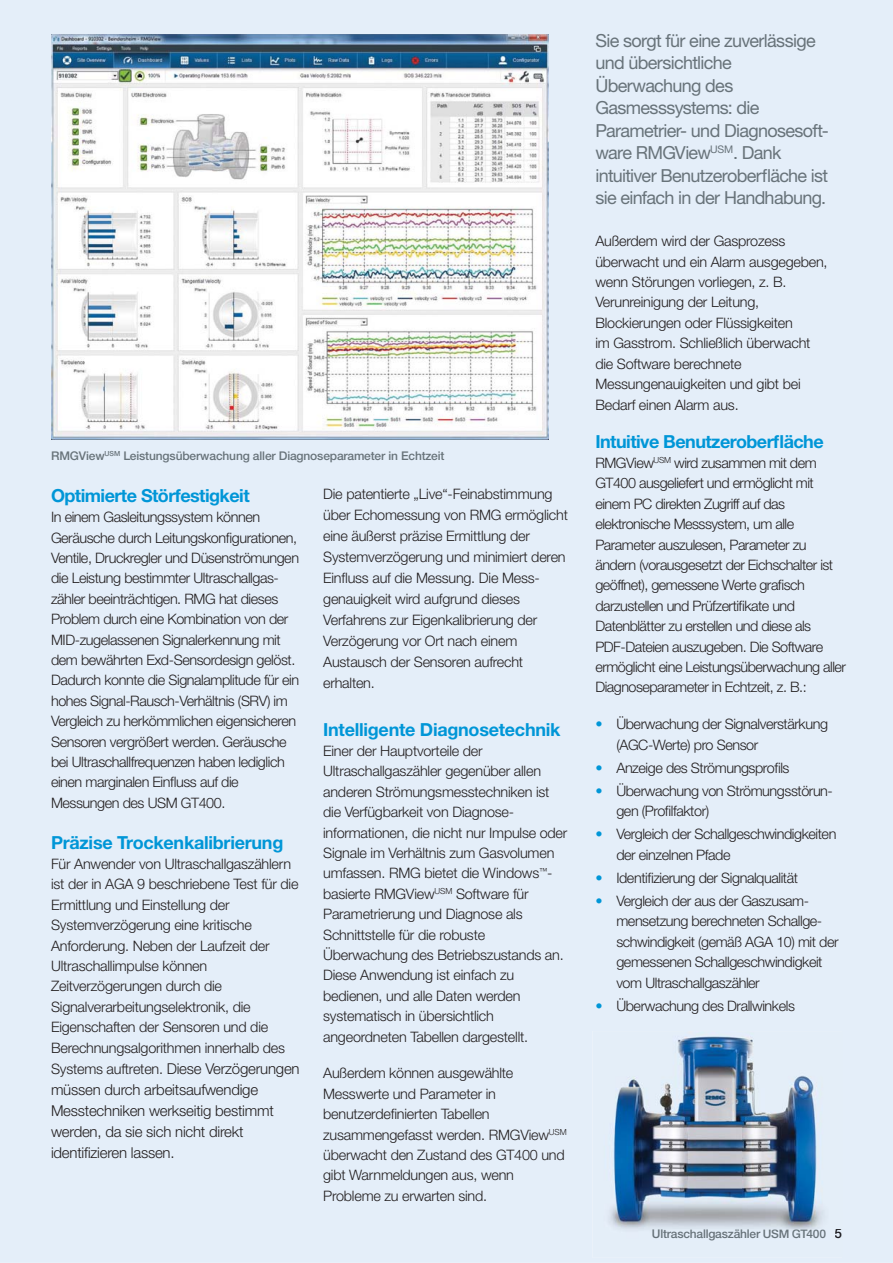
<style>
.page{position:relative;width:893px;height:1263px;background:#e4eef9}
.page>*{position:absolute;margin:0;border:0;box-sizing:border-box;transform-origin:0 0}
.t1{font:18px/22.5px "Helvetica Neue LTW1 G";letter-spacing:-.035em;color:#68737a}
.t2{font:700 18px "Helvetica Neue LT Std";letter-spacing:-.025em;color:#0096d7}
.t3{font:300 15px/21px "Helvetica Neue LT Std";letter-spacing:-.015em;color:#231f20}
.t4{font:300 14.4px/20.4px "Helvetica Neue LT Std";letter-spacing:-.015em;color:#231f20}
.t5{font:300 14.4px/20.4px "Helvetica Neue LT Std";letter-spacing:-.035em;color:#231f20}
.t6{font:500 12px "Helvetica Neue LTW1 G";letter-spacing:-.01em;color:#68737a}
.s1{font-size:14.4px}
.s2{color:#0096d7}
.s3{color:#667178}
.s4{color:#677178}
.s5{color:#67737a}
.s6{font-size:13.5px;color:#1c1b1f}
</style>
<div class="page">
<img style="left:51px;top:34px;width:497px;height:405px">
<img style="left:592px;top:1031px;width:250px;height:227px">
<div style="left:653px;top:1230px;width:178px;height:11px;background:#e4eef9"></div>
<svg style="left:835px;top:1229px;width:6px;height:10px"></svg>
<p class="t6" style="left:51px;top:451px;width:395px">RMGView<sup>USM</sup> Leistungsüberwachung aller Diagnoseparameter in Echtzeit</p>
<p class="t2" style="left:51px;top:489px;width:200px">Optimierte Störfestigkeit</p>
<p class="t4" style="left:51px;top:508px;width:250px">In einem Gasleitungssystem können Geräusche durch Leitungskonfigurationen, Ventile, Druckregler und Düsenströmungen die Leistung bestimmter Ultraschallgas&shy;zähler beeinträchtigen. RMG hat dieses Problem durch eine Kombination von der MID-zugelassenen Signalerkennung mit dem bewährten Exd-Sensordesign gelöst.<br>Dadurch konnte die Signalamplitude für ein hohes Signal-Rausch-Verhältnis (SRV) im Vergleich zu herkömmlichen eigensicheren Sensoren vergrößert werden. Geräusche bei Ultraschallfrequenzen haben lediglich einen marginalen Einfluss auf die Messungen des USM GT400.</p>
<p class="t2" style="left:51px;top:836px;width:234px">Präzise Trockenkalibrierung</p>
<p class="t4" style="left:51px;top:855px;width:249px">Für Anwender von Ultraschallgaszählern ist der in AGA 9 beschriebene Test für die Ermittlung und Einstellung der Systemverzögerung eine kritische Anforderung. Neben der Laufzeit der Ultraschallimpulse können Zeitverzögerungen durch die Signalverarbeitungselektronik, die Eigenschaften der Sensoren und die Berechnungsalgorithmen innerhalb des</p>
<p class="t3" style="left:51px;top:1059px;width:250px"><span class="s1">Systems auftreten.</span> Diese Verzögerungen müssen durch arbeitsaufwendige Messtechniken werkseitig bestimmt werden, da sie sich nicht direkt identifizieren lassen.</p>
<p class="t4" style="left:323px;top:485px;width:246px;line-height:21px">Die patentierte „Live“-Feinabstimmung über Echomessung von RMG ermöglicht eine äußerst präzise Ermittlung der Systemverzögerung und minimiert deren Einfluss auf die Messung. Die Mess&shy;genauigkeit wird aufgrund dieses Verfahrens zur Eigenkalibrierung der Verzögerung vor Ort nach einem Austausch der Sensoren aufrecht erhalten.</p>
<p class="t2" style="left:323px;top:723px;width:239px">Intelligente Diagnosetechnik</p>
<p class="t4" style="left:323px;top:742px;width:246px">Einer der Hauptvorteile der Ultraschallgaszähler gegenüber allen anderen Strömungsmesstechniken ist die Verfügbarkeit von Diagnose&shy;informationen, die nicht nur Impulse oder Signale im Verhältnis zum Gasvolumen umfassen. RMG bietet die Windows<sup>™</sup>- basierte RMGView<sup>USM</sup> Software für Parametrierung und Diagnose als Schnittstelle für die robuste Überwachung des Betriebszustands an.<br>Diese Anwendung ist einfach zu bedienen, und alle Daten werden systematisch in übersichtlich angeordneten Tabellen dargestellt.</p>
<p class="t4" style="left:323px;top:1064px;width:245px">Außerdem können ausgewählte<br>Messwerte und Parameter in benutzerdefinierten Tabellen zusammengefasst werden. RMGView<sup>USM </sup>überwacht den Zustand des GT400 und gibt Warnmeldungen aus, wenn<br>Probleme zu erwarten sind.</p>
<p class="t1" style="left:595px;top:31px;width:235px">Sie sorgt für eine zuverlässige und übersichtliche<br>Überwachung des<br>Gasmesssystems: die<br>Parametrier- und Diagnosesoft&shy;ware RMGView<sup>USM</sup>. Dank intuitiver Benutzeroberfläche ist sie einfach in der Handhabung.</p>
<p class="t4" style="left:595px;top:232px;width:234px">Außerdem wird der Gasprozess überwacht und ein Alarm ausgegeben, wenn Störungen vorliegen, z. B.<br>Verunreinigung der Leitung,<br>Blockierungen oder Flüssigkeiten<br>im Gasstrom. Schließlich überwacht die Software berechnete<br>Messungenauigkeiten und gibt bei<br>Bedarf einen Alarm aus.</p>
<p class="t2" style="left:595px;top:435px;width:230px">Intuitive Benutzeroberfläche</p>
<p class="t5" style="left:595px;top:454px;width:252px">RMGView<sup>USM</sup> wird zusammen mit dem GT400 ausgeliefert und ermöglicht mit einem PC direkten Zugriff auf das elektronische Messsystem, um alle Parameter auszulesen, Parameter zu ändern (vorausgesetzt der Eichschalter ist geöffnet), gemessene Werte grafisch darzustellen und Prüfzertifikate und Datenblätter zu erstellen und diese als PDF-Dateien auszugeben. Die Software ermöglicht eine Leistungsüberwachung aller Diagnoseparameter in Echtzeit, z. B.:</p>
<p class="t4" style="left:616px;top:715px;width:213px;text-indent:-21px"><span class="s2">•</span> Überwachung der Signalverstärkung (AGC-Werte) pro Sensor</p>
<p class="t4" style="left:595px;top:759px;width:196px"><span class="s2">•</span> Anzeige des Strömungsprofils</p>
<p class="t4" style="left:616px;top:782px;width:218px;text-indent:-21px"><span class="s2">•</span> Überwachung von Strömungsstörun&shy;gen (Profilfaktor)</p>
<p class="t4" style="left:616px;top:825px;width:222px;text-indent:-21px"><span class="s2">•</span> Vergleich der Schallgeschwindigkeiten der einzelnen Pfade</p>
<p class="t4" style="left:595px;top:869px;width:204px"><span class="s2">•</span> Identifizierung der Signalqualität</p>
<p class="t4" style="left:616px;top:892px;width:224px;text-indent:-21px"><span class="s2">•</span> Vergleich der aus der Gaszusam&shy;mensetzung berechneten Schallge&shy;schwindigkeit (gemäß AGA 10) mit der gemessenen Schallgeschwindigkeit vom Ultraschallgaszähler</p>
<p class="t4" style="left:595px;top:997px;width:201px"><span class="s2">•</span> Überwachung des Drallwinkels</p>
<p class="t6" style="left:652px;top:1230px;width:192px"><span class="s3">Ult</span>rascha<span class="s4">llg</span>asz<span class="s3">ähl</span>er USM <span class="s5">GT</span>400 <span class="s6">5</span></p>
</div>
